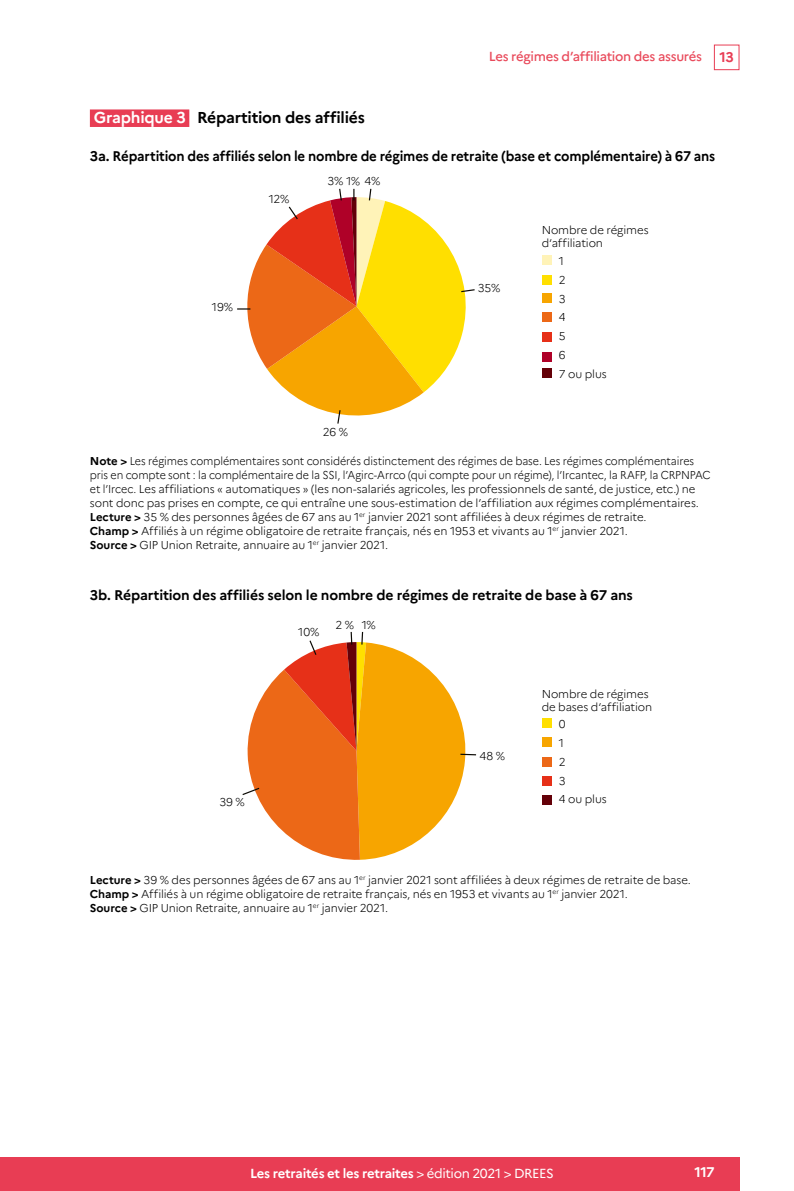
<style>
.page{position:relative;width:794px;height:1191px;background:#fff}
.page>*{position:absolute;margin:0;border:0;box-sizing:border-box;transform-origin:0 0}
.t1{font:700 15.75px "Marianne";letter-spacing:-.015em;color:#000}
.t2{font:700 14px "Marianne";letter-spacing:-.01em;color:#000}
.t3{font:700 14px "Marianne";color:#fff}
.t4{font:700 13.12px "Marianne";letter-spacing:-.025em;color:#fff}
.t5{font:500 13.12px "Marianne";letter-spacing:-.025em;color:#e94a5b}
.t6{font:300 11.38px/14px "Marianne";letter-spacing:-.01em;color:#000;scale:.94 1}
.t7{font:300 11.38px/18.9px "Marianne";letter-spacing:-.01em;color:#000}
.s1{font-weight:700;font-size:14px;color:#e83d54}
.s2{color:#fff}
.s3{font-weight:700}
.s4{font-weight:400}
</style>
<div class="page">
<div style="left:714px;top:45px;width:25px;height:25px;border:1px solid #e83d54"></div>
<div style="left:0;top:1157px;width:739px;height:34px;background:#e83d54"></div>
<div style="left:90px;top:109px;width:99px;height:18px;background:#e83d54"></div>
<div style="left:541px;top:255px;width:10px;height:10px;background:#fff3b8"></div>
<div style="left:541px;top:275px;width:10px;height:10px;background:#ffdf00"></div>
<div style="left:541px;top:292px;width:10px;height:10px;background:#f7a500"></div>
<div style="left:541px;top:312px;width:10px;height:10px;background:#ec6817"></div>
<div style="left:541px;top:332px;width:10px;height:10px;background:#e63018"></div>
<div style="left:541px;top:351px;width:10px;height:10px;background:#af0128"></div>
<div style="left:541px;top:368px;width:10px;height:10px;background:#640008"></div>
<div style="left:541px;top:718px;width:10px;height:10px;background:#ffdf00"></div>
<div style="left:541px;top:737px;width:10px;height:10px;background:#f7a500"></div>
<div style="left:541px;top:757px;width:10px;height:9px;background:#ec6817"></div>
<div style="left:541px;top:776px;width:10px;height:10px;background:#e63018"></div>
<div style="left:541px;top:794px;width:10px;height:10px;background:#640008"></div>
<svg style="left:242px;top:631px;width:234px;height:229px"></svg>
<svg style="left:237px;top:188px;width:238px;height:236px"></svg>
<p class="t5" style="left:489px;top:49px;width:247px">Les régimes d’affiliation des assurés <span class="s1">13</span></p>
<h1 class="t1" style="left:94px;top:108px;width:273px"><span class="s2">Graphique 3</span> Répartition des affiliés</h1>
<p class="t2" style="left:90px;top:147px;width:627px">3a. Répartition des affiliés selon le nombre de régimes de retraite (base et complémentaire) à 67 ans</p>
<p class="t7" style="left:269px;top:189px;width:22px">12%</p>
<p class="t7" style="left:327px;top:171px;width:18px">3%</p>
<p class="t7" style="left:364px;top:171px;width:17px">4%</p>
<p class="t7" style="left:212px;top:297px;width:23px">19%</p>
<p class="t7" style="left:323px;top:422px;width:27px">26 %</p>
<p class="t7" style="left:478px;top:279px;width:24px">35%</p>
<p class="t7" style="left:542px;top:224px;width:109px;line-height:13.1px">Nombre de régimes d‘affiliation</p>
<p class="t7" style="left:559px;top:251px;width:49px">1<br>2<br>3<br>4<br>5<br>6<br>7 ou plus</p>
<p class="t6" style="left:90px;top:454px;width:662px"><span class="s3">Note &gt;</span> Les régimes complémentaires sont considérés distinctement des régimes de base. Les régimes complémentaires pris en compte sont : la complémentaire de la SSI, l’Agirc-Arrco (qui compte pour un régime), l’Ircantec, la RAFP, la CRPNPAC et l’Ircec. Les affiliations « automatiques » (les non-salariés agricoles, les professionnels de santé, de justice, etc.) ne sont donc pas prises en compte, ce qui entraîne une sous-estimation de l’affiliation aux régimes complémentaires.<br><span class="s3">Lecture &gt;</span> 35 % des personnes âgées de 67 ans au 1<sup>er</sup> janvier 2021 sont affiliées à deux régimes de retraite.<br><span class="s3">Champ &gt;</span> Affiliés à un régime obligatoire de retraite français, nés en 1953 et vivants au 1<sup>er</sup> janvier 2021.<br><span class="s3">Source &gt;</span> GIP Union Retraite, annuaire au 1<sup>er</sup> janvier 2021.</p>
<p class="t2" style="left:90px;top:586px;width:544px">3b. Répartition des affiliés selon le nombre de régimes de retraite de base à 67 ans</p>
<p class="t7" style="left:336px;top:615px;width:42px">2 % 1%</p>
<p class="t7" style="left:298px;top:622px;width:23px">10%</p>
<p class="t7" style="left:219px;top:792px;width:27px">39 %</p>
<p class="t7" style="left:479px;top:747px;width:27px">48 %</p>
<p class="t7" style="left:541px;top:687px;width:112px;line-height:13.1px">Nombre de régimes de bases d‘affiliation</p>
<p class="t7" style="left:559px;top:714px;width:49px">0<br>1<br>2<br>3<br>4 ou plus</p>
<p class="t7" style="left:90px;top:872px;width:602px;line-height:14px"><span class="s3">Lecture &gt;</span> 39 % des personnes âgées de 67 ans au 1<sup>er</sup> janvier 2021 sont affiliées à deux régimes de retraite de base.<br><span class="s3">Champ &gt;</span> Affiliés à un régime obligatoire de retraite français, nés en 1953 et vivants au 1<sup>er</sup> janvier 2021.<br><span class="s3">Source &gt;</span> GIP Union Retraite, annuaire au 1<sup>er</sup> janvier 2021.</p>
<p class="t4" style="left:250px;top:1165px;width:305px">Les retraités et les retraites <span class="s4">&gt; édition 2021 &gt; DREES</span></p>
<p class="t3" style="left:694px;top:1163px;width:22px">117</p>
</div>
